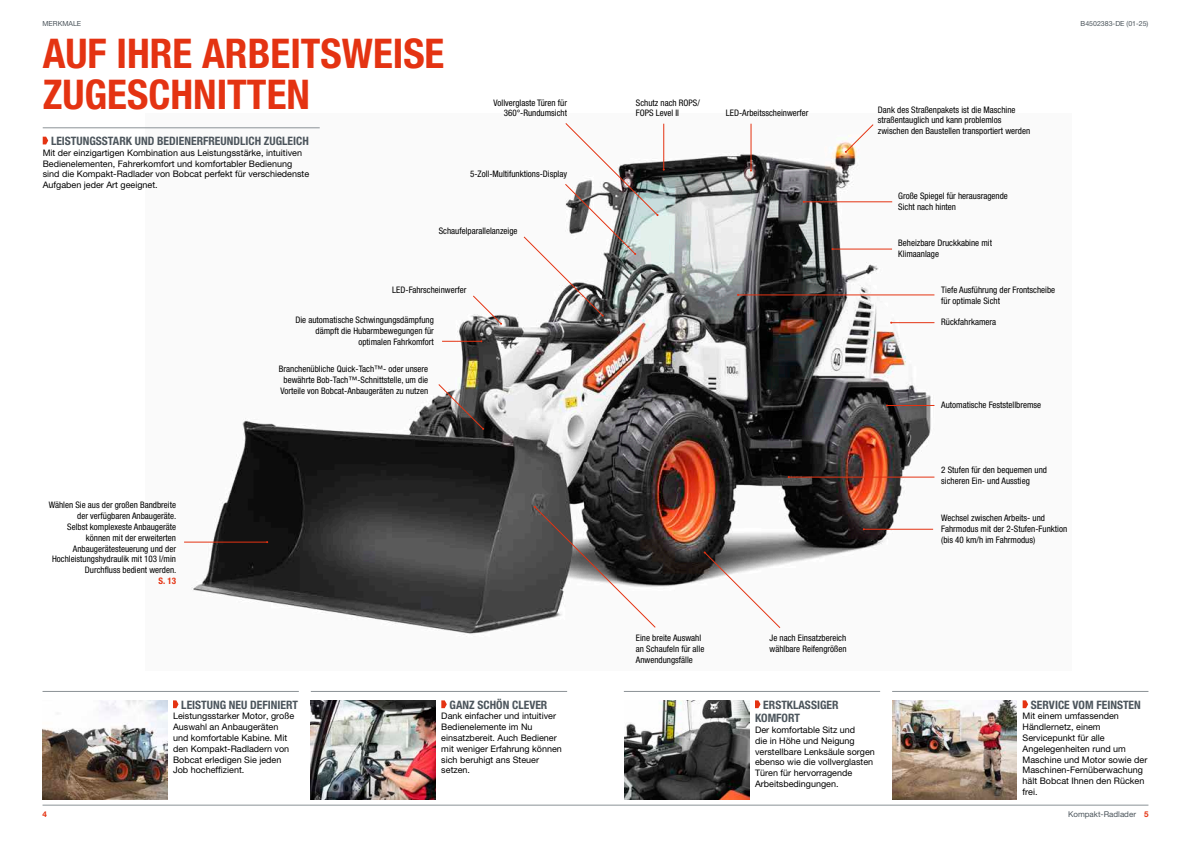
<style>
.page{position:relative;width:1191px;height:842px;background:#fff}
.page>*{position:absolute;margin:0;border:0;box-sizing:border-box;transform-origin:0 0}
.t1{font:700 condensed 41px/40.4px "Helvetica Neue LT Pro";color:#e43312}
.t2{font:700 condensed 11.6px/13.6px "Helvetica Neue LT Pro";color:#4c555c}
.t3{font:condensed 9px/10.8px "Helvetica Neue LT Pro";color:#000}
.t4{font:9px/10.8px "Helvetica Neue LT Pro";color:#000}
.t5{font:700 condensed 9px "Helvetica Neue LT Pro";color:#e43312}
.t6{font:8px "Helvetica Neue LT Pro";color:#4c555c}
.t7{font:700 8px "Helvetica Neue LT Pro";color:#e43312}
.t8{font:7px "Helvetica Neue LT Pro";color:#4c555c}
.s1{font-weight:700;color:#e43312}
</style>
<div class="page">
<hr style="left:43px;top:805px;width:1105px;height:1px;background:#8b9296">
<img style="left:146px;top:123px;width:789px;height:514px">
<hr style="left:43px;top:691px;width:256px;height:1px;background:#8b9296">
<hr style="left:624px;top:691px;width:256px;height:1px;background:#8b9296">
<img style="left:624px;top:700px;width:125px;height:99px">
<hr style="left:311px;top:691px;width:256px;height:1px;background:#8b9296">
<img style="left:311px;top:700px;width:124px;height:99px">
<hr style="left:892px;top:691px;width:256px;height:1px;background:#8b9296">
<img style="left:43px;top:700px;width:124px;height:99px">
<img style="left:892px;top:700px;width:125px;height:99px">
<hr style="left:803px;top:202px;width:89px;height:1px;background:#e43312">
<svg style="left:844px;top:124px;width:29px;height:29px"></svg>
<hr style="left:832px;top:249px;width:60px;height:1px;background:#e43312">
<hr style="left:891px;top:322px;width:43px;height:1px;background:#e43312">
<hr style="left:887px;top:405px;width:47px;height:1px;background:#e43312">
<hr style="left:751px;top:124px;width:1px;height:47px;background:#e43312">
<hr style="left:738px;top:295px;width:196px;height:1px;background:#e43312">
<hr style="left:788px;top:477px;width:146px;height:1px;background:#e43312">
<hr style="left:863px;top:529px;width:70px;height:1px;background:#e43312">
<svg style="left:703px;top:551px;width:77px;height:77px"></svg>
<svg style="left:533px;top:506px;width:122px;height:122px"></svg>
<svg style="left:755px;top:700px;width:5px;height:8px"></svg>
<svg style="left:441px;top:700px;width:6px;height:8px"></svg>
<svg style="left:173px;top:700px;width:5px;height:8px"></svg>
<hr style="left:43px;top:128px;width:277px;height:1px;background:#8b9296">
<svg style="left:43px;top:137px;width:5px;height:7px"></svg>
<svg style="left:1022px;top:700px;width:6px;height:8px"></svg>
<svg style="left:473px;top:296px;width:29px;height:29px"></svg>
<hr style="left:442px;top:341px;width:39px;height:1px;background:#e43312">
<svg style="left:438px;top:384px;width:46px;height:46px"></svg>
<svg style="left:523px;top:123px;width:142px;height:194px"></svg>
<hr style="left:184px;top:542px;width:83px;height:1px;background:#e43312">
<p class="t8" style="left:43px;top:19px;width:40px">MERKMALE</p>
<h1 class="t1" style="left:43px;top:33px;width:403px">AUF IHRE ARBEITSWEISE<br>ZUGESCHNITTEN</h1>
<p class="t2" style="left:51px;top:134px;width:259px">LEISTUNGSSTARK UND BEDIENERFREUNDLICH ZUGLEICH</p>
<p class="t4" style="left:43px;top:147px;width:268px">Mit der einzigartigen Kombination aus Leistungsstärke, intuitiven Bedienelementen, Fahrerkomfort und komfortabler Bedienung sind die Kompakt-Radlader von Bobcat perfekt für verschiedenste Aufgaben jeder Art geeignet.</p>
<p class="t3" style="left:493px;top:97px;width:75px;text-align:right">Vollverglaste Türen für<br>360°-Rundumsicht</p>
<p class="t3" style="left:470px;top:168px;width:98px">5-Zoll-Multifunktions-Display</p>
<p class="t3" style="left:439px;top:225px;width:80px">Schaufelparallelanzeige</p>
<p class="t3" style="left:49px;top:500px;width:129px;text-align:right">Wählen Sie aus der großen Bandbreite der verfügbaren Anbaugeräte.<br>Selbst komplexeste Anbaugeräte können mit der erweiterten<br>Anbaugerätesteuerung und der<br>Hochleistungshydraulik mit 103 l/min<br>Durchfluss bedient werden.</p>
<p class="t5" style="left:158px;top:575px;width:19px">S. 13</p>
<p class="t3" style="left:392px;top:284px;width:76px">LED-Fahrscheinwerfer</p>
<p class="t3" style="left:295px;top:315px;width:140px;text-align:right">Die automatische Schwingungsdämpfung dämpft die Hubarmbewegungen für optimalen Fahrkomfort</p>
<p class="t3" style="left:279px;top:364px;width:151px;text-align:center">Branchenübliche Quick-Tach™- oder unsere bewährte Bob-Tach™-Schnittstelle, um die<br>Vorteile von Bobcat-Anbaugeräten zu nutzen</p>
<p class="t7" style="left:43px;top:809px;width:6px">4</p>
<p class="t2" style="left:181px;top:698px;width:118px">LEISTUNG NEU DEFINIERT</p>
<p class="t4" style="left:173px;top:711px;width:123px">Leistungsstarker Motor, große<br>Auswahl an Anbaugeräten und komfortable Kabine. Mit den Kompakt-Radladern von<br>Bobcat erledigen Sie jeden<br>Job hocheffizient.</p>
<p class="t2" style="left:449px;top:698px;width:99px">GANZ SCHÖN CLEVER</p>
<p class="t4" style="left:441px;top:711px;width:122px">Dank einfacher und intuitiver<br>Bedienelemente im Nu einsatzbereit. Auch Bediener mit weniger Erfahrung können sich beruhigt ans Steuer setzen.</p>
<p class="t3" style="left:636px;top:97px;width:65px">Schutz nach ROPS/<br>FOPS Level II</p>
<p class="t3" style="left:726px;top:108px;width:84px">LED-Arbeitsscheinwerfer</p>
<p class="t8" style="left:1080px;top:19px;width:69px">B4502383-DE (01-25)</p>
<p class="t3" style="left:878px;top:104px;width:154px">Dank des Straßenpakets ist die Maschine straßentauglich und kann problemlos zwischen den Baustellen transportiert werden</p>
<p class="t3" style="left:898px;top:190px;width:111px">Große Spiegel für herausragende<br>Sicht nach hinten</p>
<p class="t3" style="left:898px;top:237px;width:95px">Beheizbare Druckkabine mit<br>Klimaanlage</p>
<p class="t3" style="left:941px;top:284px;width:115px">Tiefe Ausführung der Frontscheibe für optimale Sicht</p>
<p class="t3" style="left:941px;top:317px;width:56px">Rückfahrkamera</p>
<p class="t3" style="left:941px;top:400px;width:101px">Automatische Feststellbremse</p>
<p class="t3" style="left:941px;top:465px;width:107px">2 Stufen für den bequemen und sicheren Ein- und Ausstieg</p>
<p class="t3" style="left:941px;top:512px;width:127px">Wechsel zwischen Arbeits- und<br>Fahrmodus mit der 2-Stufen-Funktion (bis 40 km/h im Fahrmodus)</p>
<p class="t3" style="left:636px;top:633px;width:70px">Eine breite Auswahl an Schaufeln für alle<br>Anwendungsfälle</p>
<p class="t3" style="left:769px;top:633px;width:78px">Je nach Einsatzbereich wählbare Reifengrößen</p>
<p class="t2" style="left:755px;top:698px;width:85px;text-indent:8px">ERSTKLASSIGER<br>KOMFORT</p>
<p class="t4" style="left:755px;top:724px;width:121px">Der komfortable Sitz und<br>die in Höhe und Neigung verstellbare Lenksäule sorgen ebenso wie die vollverglasten<br>Türen für hervorragende<br>Arbeitsbedingungen.</p>
<p class="t2" style="left:1031px;top:698px;width:111px">SERVICE VOM FEINSTEN</p>
<p class="t4" style="left:1022px;top:711px;width:126px">Mit einem umfassenden<br>Händlernetz, einem<br>Servicepunkt für alle<br>Angelegenheiten rund um<br>Maschine und Motor sowie der<br>Maschinen-Fernüberwachung hält Bobcat Ihnen den Rücken frei.</p>
<p class="t6" style="left:1068px;top:810px;width:82px">Kompakt-Radlader <span class="s1">5</span></p>
</div>
